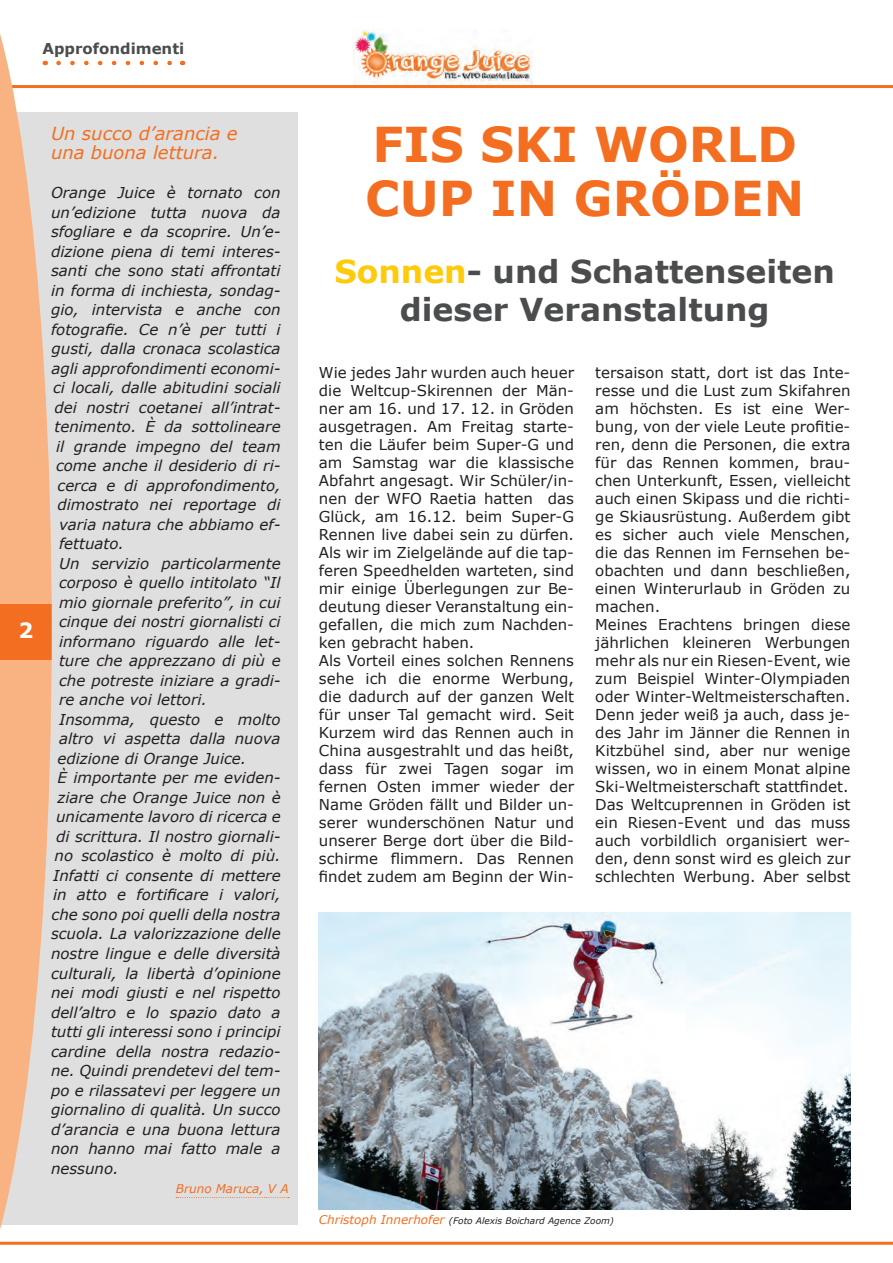
<style>
.page{position:relative;width:893px;height:1263px;background:#fff}
.page>*{position:absolute;margin:0;border:0;box-sizing:border-box;transform-origin:0 0}
.TITOLO_Prima_Pagina{font:700 48px/54px "Verdana";color:#f36e21}
.TITOLO_Prima_Pagina-2{font:700 31.5px/37.8px "Verdana";color:#4b4c4d;text-align:center}
.t1{font:700 21px "Verdana";color:#fff}
.Testo_Editoriale{font:italic 18px "Verdana";color:#f36e21}
.Testo_articoli_TEDES{font:15px/18px "Verdana";color:#231f20;text-align:justify}
.Testo_Editoriale-2{font:italic 15px/19.5px "Verdana";color:#231f20;text-align:justify}
.Occhiello{font:700 15px "Verdana";color:#4b4c4d}
.Autor{font:italic 12px "Verdana";color:#f36e21}
.Didascalia{font:italic 9px "Verdana";color:#231f20}
.s1{color:#feca0a}
.s2{font-size:12px;color:#f36e21}
</style>
<div class="page">
<img style="left:354px;top:30px;width:178px;height:55px">
<hr style="left:0;top:85px;width:893px;height:3px;background:#f36e21">
<hr style="left:0;top:1242px;width:893px;height:3px;background:#f36e21">
<div style="left:0;top:112px;width:298px;height:1113px;background:#dfdfdf"></div>
<svg style="left:0;top:34px;width:52px;height:1211px;fill:#f9b281"></svg>
<div style="left:0;top:604px;width:52px;height:55px;background:#f36e21"></div>
<svg style="left:58px;top:61px;width:114px;height:4px"></svg>
<svg style="left:176px;top:1197px;width:113px;height:1px"></svg>
<img style="left:319px;top:912px;width:531px;height:298px">
<p class="Occhiello" style="left:43px;top:38px;width:143px">Approfondimenti</p>
<p class="t1" style="left:18px;top:616px;width:16px">2</p>
<p class="Testo_Editoriale" style="left:51px;top:121px;width:188px">Un succo d’arancia e</p>
<p class="Testo_Editoriale" style="left:51px;top:140px;width:170px">una buona lettura.</p>
<p class="Testo_Editoriale-2" style="left:51px;top:183px;width:231px">Orange Juice è tornato con</p>
<p class="Testo_Editoriale-2" style="left:51px;top:203px;width:231px">un’edizione tutta nuova da</p>
<p class="Testo_Editoriale-2" style="left:51px;top:222px;width:231px">sfogliare e da scoprire. Un’e-</p>
<p class="Testo_Editoriale-2" style="left:51px;top:242px;width:231px">dizione piena di temi interes-</p>
<p class="Testo_Editoriale-2" style="left:51px;top:261px;width:231px">santi che sono stati affrontati</p>
<p class="Testo_Editoriale-2" style="left:51px;top:281px;width:231px">in forma di inchiesta, sondag-</p>
<p class="Testo_Editoriale-2" style="left:51px;top:300px;width:231px">gio, intervista e anche con</p>
<p class="Testo_Editoriale-2" style="left:51px;top:320px;width:231px">fotografie. Ce n’è per tutti i</p>
<p class="Testo_Editoriale-2" style="left:52px;top:339px;width:231px">gusti, dalla cronaca scolastica</p>
<p class="Testo_Editoriale-2" style="left:52px;top:359px;width:231px">agli approfondimenti economi-</p>
<p class="Testo_Editoriale-2" style="left:53px;top:378px;width:229px">ci locali, dalle abitudini sociali</p>
<p class="Testo_Editoriale-2" style="left:55px;top:398px;width:228px">dei nostri coetanei all’intrat-</p>
<p class="Testo_Editoriale-2" style="left:55px;top:417px;width:228px">tenimento. È da sottolineare</p>
<p class="Testo_Editoriale-2" style="left:56px;top:437px;width:226px">il grande impegno del team</p>
<p class="Testo_Editoriale-2" style="left:56px;top:456px;width:226px">come anche il desiderio di ri-</p>
<p class="Testo_Editoriale-2" style="left:58px;top:476px;width:225px">cerca e di approfondimento,</p>
<p class="Testo_Editoriale-2" style="left:58px;top:495px;width:225px">dimostrato nei reportage di</p>
<p class="Testo_Editoriale-2" style="left:59px;top:515px;width:223px">varia natura che abbiamo ef-</p>
<p class="Testo_Editoriale-2" style="left:59px;top:534px;width:67px">fettuato.</p>
<p class="Testo_Editoriale-2" style="left:59px;top:554px;width:223px">Un servizio particolarmente corposo è quello intitolato “Il mio giornale preferito”, in cui cinque dei nostri giornalisti ci informano riguardo alle let&shy;ture che apprezzano di più e che potreste iniziare a gradi&shy;re anche voi lettori.</p>
<p class="Testo_Editoriale-2" style="left:58px;top:710px;width:225px">Insomma, questo e molto altro vi aspetta dalla nuova edizione di Orange Juice.</p>
<p class="Testo_Editoriale-2" style="left:58px;top:768px;width:225px">È importante per me eviden-</p>
<p class="Testo_Editoriale-2" style="left:58px;top:788px;width:225px">ziare che Orange Juice non è</p>
<p class="Testo_Editoriale-2" style="left:56px;top:807px;width:226px">unicamente lavoro di ricerca e</p>
<p class="Testo_Editoriale-2" style="left:56px;top:827px;width:226px">di scrittura. Il nostro giornali-</p>
<p class="Testo_Editoriale-2" style="left:55px;top:846px;width:228px">no scolastico è molto di più.</p>
<p class="Testo_Editoriale-2" style="left:53px;top:866px;width:229px">Infatti ci consente di mettere</p>
<p class="Testo_Editoriale-2" style="left:53px;top:885px;width:229px">in atto e fortificare i valori,</p>
<p class="Testo_Editoriale-2" style="left:52px;top:905px;width:231px">che sono poi quelli della nostra</p>
<p class="Testo_Editoriale-2" style="left:51px;top:924px;width:231px">scuola. La valorizzazione delle</p>
<p class="Testo_Editoriale-2" style="left:51px;top:944px;width:231px">nostre lingue e delle diversità</p>
<p class="Testo_Editoriale-2" style="left:51px;top:963px;width:231px">culturali, la libertà d’opinione</p>
<p class="Testo_Editoriale-2" style="left:51px;top:983px;width:231px">nei modi giusti e nel rispetto</p>
<p class="Testo_Editoriale-2" style="left:51px;top:1002px;width:231px">dell’altro e lo spazio dato a</p>
<p class="Testo_Editoriale-2" style="left:51px;top:1022px;width:231px">tutti gli interessi sono i principi</p>
<p class="Testo_Editoriale-2" style="left:51px;top:1041px;width:231px">cardine della nostra redazio-</p>
<p class="Testo_Editoriale-2" style="left:51px;top:1061px;width:231px">ne. Quindi prendetevi del tem-</p>
<p class="Testo_Editoriale-2" style="left:51px;top:1080px;width:231px">po e rilassatevi per leggere un</p>
<p class="Testo_Editoriale-2" style="left:51px;top:1100px;width:231px">giornalino di qualità. Un succo</p>
<p class="Testo_Editoriale-2" style="left:51px;top:1119px;width:231px">d’arancia e una buona lettura</p>
<p class="Testo_Editoriale-2" style="left:51px;top:1139px;width:231px">non hanno mai fatto male a</p>
<p class="Testo_Editoriale-2" style="left:51px;top:1158px;width:69px">nessuno.</p>
<p class="Autor" style="left:176px;top:1180px;width:114px">Bruno Maruca, V A</p>
<p class="TITOLO_Prima_Pagina" style="left:365px;top:117px;width:441px">FIS SKI WORLD<br>CUP IN GRÖDEN</p>
<p class="TITOLO_Prima_Pagina-2" style="left:334px;top:252px;width:502px"><span class="s1">Sonnen</span>- und Schattenseiten dieser Veranstaltung</p>
<p class="Testo_articoli_TEDES" style="left:319px;top:363px;width:257px">Wie jedes Jahr wurden auch heuer die Weltcup-Skirennen der Män&shy;ner am 16. und 17. 12. in Gröden ausgetragen. Am Freitag starte&shy;ten die Läufer beim Super-G und am Samstag war die klassische Abfahrt angesagt. Wir Schüler/in&shy;nen der WFO Raetia hatten das Glück, am 16.12. beim Super-G Rennen live dabei sein zu dürfen.<br>Als wir im Zielgelände auf die tap&shy;feren Speedhelden warteten, sind mir einige Überlegungen zur Be&shy;deutung dieser Veranstaltung ein&shy;gefallen, die mich zum Nachden&shy;ken gebracht haben.</p>
<p class="Testo_articoli_TEDES" style="left:319px;top:651px;width:257px">Als Vorteil eines solchen Rennens sehe ich die enorme Werbung, die dadurch auf der ganzen Welt für unser Tal gemacht wird. Seit Kurzem wird das Rennen auch in China ausgestrahlt und das heißt, dass für zwei Tagen sogar im fernen Osten immer wieder der Name Gröden fällt und Bilder un&shy;serer wunderschönen Natur und unserer Berge dort über die Bild&shy;schirme flimmern. Das Rennen findet zudem am Beginn der Win-</p>
<p class="Testo_articoli_TEDES" style="left:595px;top:363px;width:257px">tersaison statt, dort ist das Inte&shy;resse und die Lust zum Skifahren am höchsten. Es ist eine Wer&shy;bung, von der viele Leute profitie&shy;ren, denn die Personen, die extra für das Rennen kommen, brau&shy;chen Unterkunft, Essen, vielleicht auch einen Skipass und die richti&shy;ge Skiausrüstung. Außerdem gibt es sicher auch viele Menschen, die das Rennen im Fernsehen be&shy;obachten und dann beschließen, einen Winterurlaub in Gröden zu machen.</p>
<p class="Testo_articoli_TEDES" style="left:595px;top:615px;width:257px">Meines Erachtens bringen diese jährlichen kleineren Werbungen mehr als nur ein Riesen-Event, wie zum Beispiel Winter-Olympiaden oder Winter-Weltmeisterschaften.<br>Denn jeder weiß ja auch, dass je&shy;des Jahr im Jänner die Rennen in Kitzbühel sind, aber nur wenige wissen, wo in einem Monat alpine Ski-Weltmeisterschaft stattfindet.</p>
<p class="Testo_articoli_TEDES" style="left:595px;top:795px;width:257px">Das Weltcuprennen in Gröden ist ein Riesen-Event und das muss auch vorbildlich organisiert wer&shy;den, denn sonst wird es gleich zur schlechten Werbung. Aber selbst</p>
<p class="Didascalia" style="left:319px;top:1215px;width:297px"><span class="s2">Christoph Innerhofer</span> (Foto Alexis Boichard Agence Zoom)</p>
</div>
